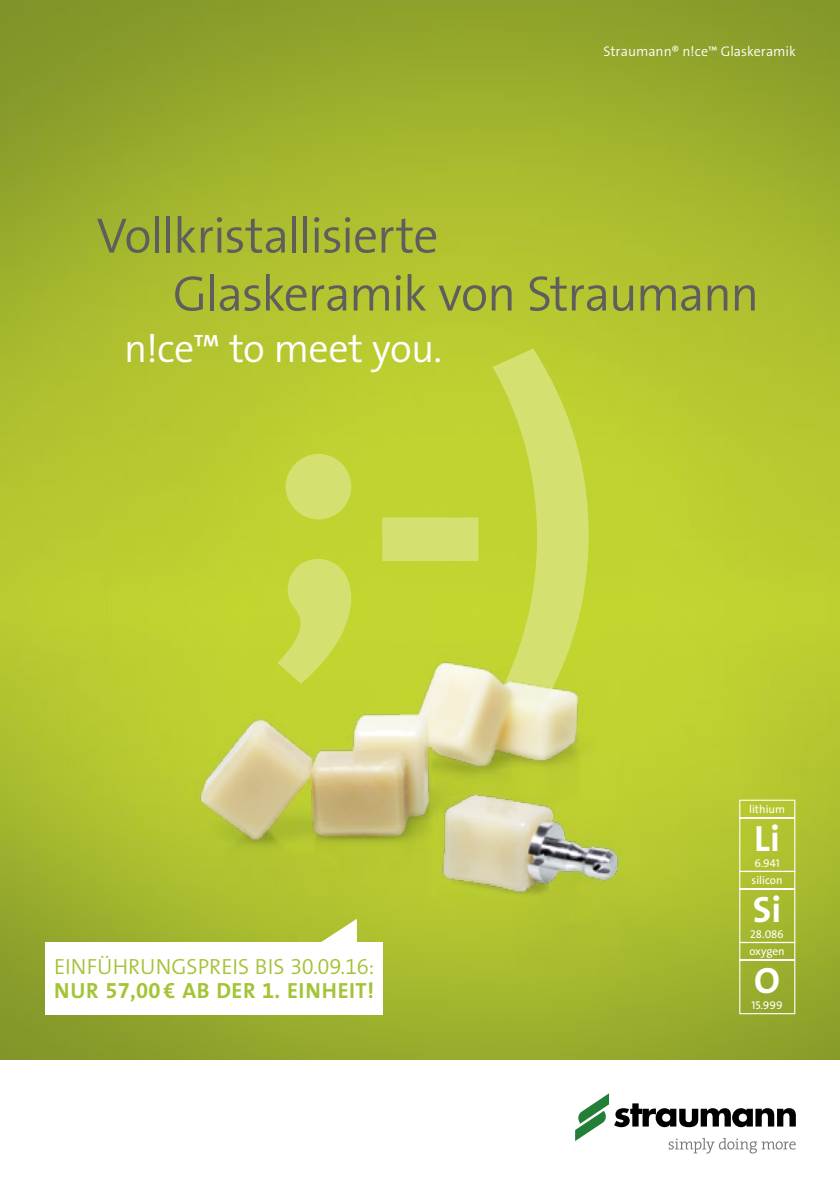
<style>
.page{position:relative;width:840px;height:1191px;background:#fff}
.page>*{position:absolute;margin:0;border:0;box-sizing:border-box;transform-origin:0 0}
.t1{font:300 50px/58px "The Sans B W4";letter-spacing:-.03em;color:#5e5e5d}
.t2{font:300 40px "The Sans B W4";letter-spacing:-.02em;color:#fff}
.t3{font:36.8px "The Sans LP7 Bld";color:#fff}
.t4{font:300 22px "The Sans B W4";letter-spacing:.005em;color:#a4c337}
.t5{font:700 22px "The Sans B W7";letter-spacing:.025em;color:#a4c337}
.t6{font:300 14px "The Sans B W4";letter-spacing:-.005em;color:#fff}
.t7{font:11.2px "The Sans LP5 Plain";color:#fff}
</style>
<div class="page">
<img style="left:0;top:948px;width:839px;height:112px">
<svg style="left:575px;top:1093px;width:220px;height:60px"></svg>
<svg style="left:738px;top:948px;width:56px;height:66px;background:#a0b23a"></svg>
<div style="left:45px;top:942px;width:337px;height:72px;background:#fff"></div>
<img style="left:0;top:0;width:839px;height:948px">
<p class="t6" style="left:603px;top:42px;width:194px">Straumann® n!ce™ Glaskeramik</p>
<p class="t1" style="left:173px;top:207px;width:587px;text-indent:-76px">Vollkristallisierte<br>Glaskeramik von Straumann</p>
<p class="t2" style="left:124px;top:323px;width:319px">n!ce™ to meet you.</p>
<p class="t7" style="left:748px;top:802px;width:37px">lithium</p>
<p class="t3" style="left:753px;top:815px;width:27px">Li</p>
<p class="t7" style="left:754px;top:856px;width:27px">6.941</p>
<p class="t7" style="left:751px;top:873px;width:33px">silicon</p>
<p class="t4" style="left:54px;top:952px;width:321px">EINFÜHRUNGSPREIS BIS 30.09.16:</p>
<p class="t5" style="left:54px;top:976px;width:321px">NUR 57,00 € AB DER 1. EINHEIT!</p>
<p class="t3" style="left:752px;top:886px;width:30px">Si</p>
<p class="t7" style="left:749px;top:927px;width:35px">28.086</p>
<p class="t7" style="left:749px;top:944px;width:37px">oxygen</p>
<p class="t3" style="left:753px;top:957px;width:27px">O</p>
<p class="t7" style="left:751px;top:998px;width:33px">15.999</p>
</div>
